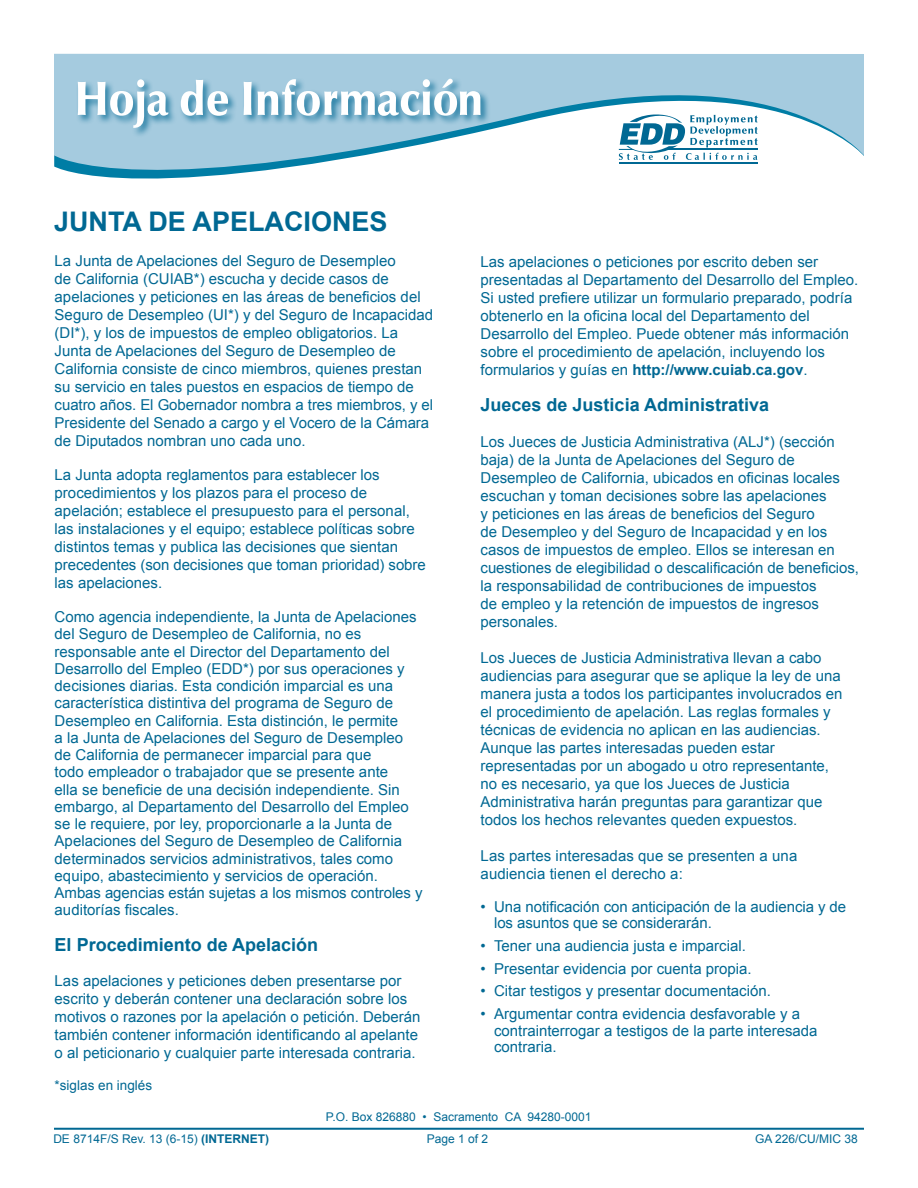
<style>
.page{position:relative;width:918px;height:1188px;background:#fff}
.page>*{position:absolute;margin:0;border:0;box-sizing:border-box;transform-origin:0 0}
.t1{font:700 27px "Arial";color:#006893}
.t2{font:700 18px "Arial";color:#006893}
.t3{font:15px/18px "Arial";color:#006893}
.t4{font:13.5px "Arial";color:#006893}
.t5{font:12px "Arial";color:#006893}
.s1{font-weight:700}
</style>
<div class="page">
<hr style="left:54px;top:1128px;width:810px;height:2px;background:#006893">
<svg style="left:54px;top:54px;width:810px;height:125px;fill:#a5cbdf"></svg>
<div style="left:76px;top:77px;width:415px;height:61px;background:#006893;opacity:.75"></div>
<svg style="left:78px;top:79px;width:403px;height:49px"></svg>
<p class="t1" style="left:54px;top:204px;width:335px">JUNTA DE APELACIONES</p>
<p class="t3" style="left:55px;top:252px;width:380px">La Junta de Apelaciones del Seguro de Desempleo<br>de California (CUIAB*) escucha y decide casos de apelaciones y peticiones en las áreas de beneficios del Seguro de Desempleo (UI*) y del Seguro de Incapacidad (DI*), y los de impuestos de empleo obligatorios. La Junta de Apelaciones del Seguro de Desempleo de California consiste de cinco miembros, quienes prestan su servicio en tales puestos en espacios de tiempo de cuatro años. El Gobernador nombra a tres miembros, y el Presidente del Senado a cargo y el Vocero de la Cámara de Diputados nombran uno cada uno.</p>
<p class="t3" style="left:55px;top:466px;width:373px">La Junta adopta reglamentos para establecer los procedimientos y los plazos para el proceso de apelación; establece el presupuesto para el personal, las instalaciones y el equipo; establece políticas sobre distintos temas y publica las decisiones que sientan precedentes (son decisiones que toman prioridad) sobre las apelaciones.</p>
<p class="t3" style="left:55px;top:608px;width:369px;line-height:17.2px">Como agencia independiente, la Junta de Apelaciones del Seguro de Desempleo de California, no es responsable ante el Director del Departamento del Desarrollo del Empleo (EDD*) por sus operaciones y decisiones diarias. Esta condición imparcial es una característica distintiva del programa de Seguro de Desempleo en California. Esta distinción, le permite<br>a la Junta de Apelaciones del Seguro de Desempleo de California de permanecer imparcial para que<br>todo empleador o trabajador que se presente ante<br>ella se beneficie de una decisión independiente. Sin embargo, al Departamento del Desarrollo del Empleo se le requiere, por ley, proporcionarle a la Junta de Apelaciones del Seguro de Desempleo de California determinados servicios administrativos, tales como equipo, abastecimiento y servicios de operación.<br>Ambas agencias están sujetas a los mismos controles y auditorías fiscales.</p>
<p class="t2" style="left:55px;top:933px;width:265px">El Procedimiento de Apelación</p>
<p class="t3" style="left:55px;top:972px;width:367px">Las apelaciones y peticiones deben presentarse por escrito y deberán contener una declaración sobre los motivos o razones por la apelación o petición. Deberán también contener información identificando al apelante o al peticionario y cualquier parte interesada contraria.</p>
<p class="t4" style="left:55px;top:1077px;width:99px">*siglas en inglés</p>
<p class="t3" style="left:481px;top:253px;width:379px">Las apelaciones o peticiones por escrito deben ser presentadas al Departamento del Desarrollo del Empleo.<br>Si usted prefiere utilizar un formulario preparado, podría obtenerlo en la oficina local del Departamento del Desarrollo del Empleo. Puede obtener más información sobre el procedimiento de apelación, incluyendo los formularios y guías en <span class="s1">http://www.cuiab.ca.gov</span>.</p>
<p class="t2" style="left:481px;top:393px;width:290px">Jueces de Justicia Administrativa</p>
<p class="t3" style="left:481px;top:433px;width:380px">Los Jueces de Justicia Administrativa (ALJ*) (sección baja) de la Junta de Apelaciones del Seguro de Desempleo de California, ubicados en oficinas locales escuchan y toman decisiones sobre las apelaciones<br>y peticiones en las áreas de beneficios del Seguro<br>de Desempleo y del Seguro de Incapacidad y en los casos de impuestos de empleo. Ellos se interesan en cuestiones de elegibilidad o descalificación de beneficios, la responsabilidad de contribuciones de impuestos<br>de empleo y la retención de impuestos de ingresos personales.</p>
<p class="t3" style="left:481px;top:649px;width:363px">Los Jueces de Justicia Administrativa llevan a cabo audiencias para asegurar que se aplique la ley de una manera justa a todos los participantes involucrados en el procedimiento de apelación. Las reglas formales y técnicas de evidencia no aplican en las audiencias.<br>Aunque las partes interesadas pueden estar representadas por un abogado u otro representante, no es necesario, ya que los Jueces de Justicia Administrativa harán preguntas para garantizar que todos los hechos relevantes queden expuestos.</p>
<p class="t3" style="left:481px;top:847px;width:318px">Las partes interesadas que se presenten a una audiencia tienen el derecho a:</p>
<p class="t3" style="left:494px;top:899px;width:354px;line-height:16.5px;text-indent:-14px">• Una notificación con anticipación de la audiencia y de los asuntos que se considerarán.</p>
<p class="t3" style="left:481px;top:937px;width:267px">• Tener una audiencia justa e imparcial.</p>
<p class="t3" style="left:481px;top:960px;width:273px">• Presentar evidencia por cuenta propia.</p>
<p class="t3" style="left:481px;top:982px;width:292px">• Citar testigos y presentar documentación.</p>
<p class="t3" style="left:494px;top:1006px;width:325px;line-height:16.5px;text-indent:-14px">• Argumentar contra evidencia desfavorable y a contrainterrogar a testigos de la parte interesada contraria.</p>
<p class="t5" style="left:326px;top:1109px;width:267px">P.O. Box 826880 • Sacramento CA 94280-0001</p>
<p class="t5" style="left:53px;top:1131px;width:217px">DE 8714F/S Rev. 13 (6-15) <span class="s1">(INTERNET)</span></p>
<p class="t5" style="left:427px;top:1131px;width:63px">Page 1 of 2</p>
<p class="t5" style="left:755px;top:1131px;width:104px">GA 226/CU/MIC 38</p>
</div>
